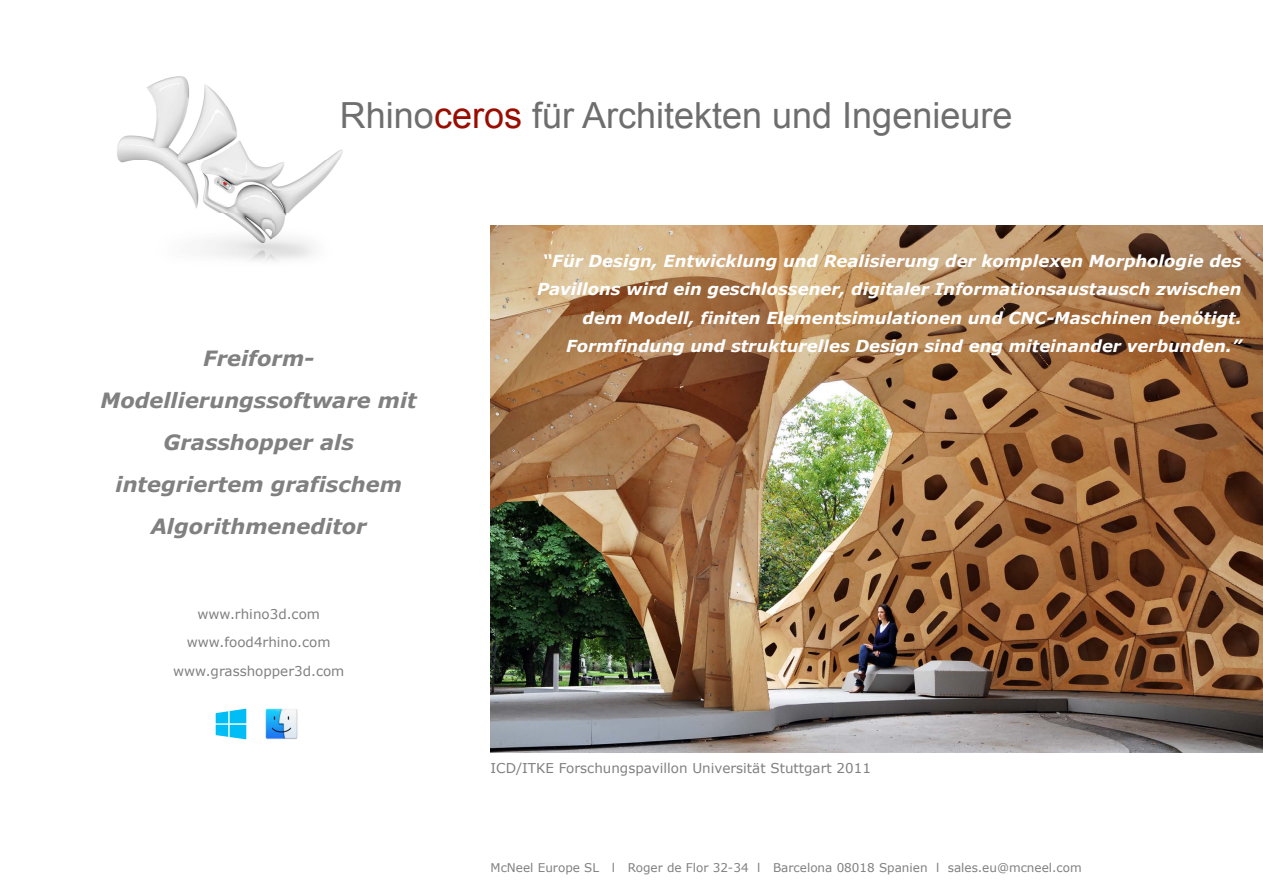
<style>
.page{position:relative;width:1263px;height:893px;background:#fff}
.page>*{position:absolute;margin:0;border:0;box-sizing:border-box;transform-origin:0 0}
.t1{font:36px "Arial";color:#6e6e6e}
.t2{font:italic 700 21px/42px "Verdana";color:#808080;text-align:center}
.t3{font:italic 700 16.5px/28.5px "Verdana";color:#fff;text-align:right}
.t4{font:13.5px/28.5px "Verdana";color:#808080;text-align:center}
.t5{font:12px "Verdana";color:#808080}
.s1{color:#990c00}
</style>
<div class="page">
<img style="left:491px;top:226px;width:772px;height:526px">
<img style="left:215px;top:708px;width:32px;height:32px">
<img style="left:265px;top:709px;width:33px;height:31px">
<img style="left:117px;top:76px;width:226px;height:185px">
<h1 class="t1" style="left:340px;top:92px;width:674px">Rhino<span class="s1">ceros</span> für Architekten und Ingenieure</h1>
<p class="t2" style="left:101px;top:338px;width:318px">Freiform-<br>Modellierungssoftware mit<br>Grasshopper als integriertem grafischem<br>Algorithmeneditor</p>
<p class="t4" style="left:173px;top:600px;width:173px">www.rhino3d.com www.food4rhino.com www.grasshopper3d.com</p>
<p class="t3" style="left:537px;top:246px;width:706px">“Für Design, Entwicklung und Realisierung der komplexen Morphologie des Pavillons wird ein geschlossener, digitaler Informationsaustausch zwischen dem Modell, finiten Elementsimulationen und CNC-Maschinen benötigt.<br>Formfindung und strukturelles Design sind eng miteinander verbunden.”</p>
<p class="t4" style="left:491px;top:754px;width:382px">ICD/ITKE Forschungspavillon Universität Stuttgart 2011</p>
<p class="t5" style="left:491px;top:860px;width:593px">McNeel Europe SL l Roger de Flor 32-34 l Barcelona 08018 Spanien l sales.eu@mcneel.com</p>
</div>
